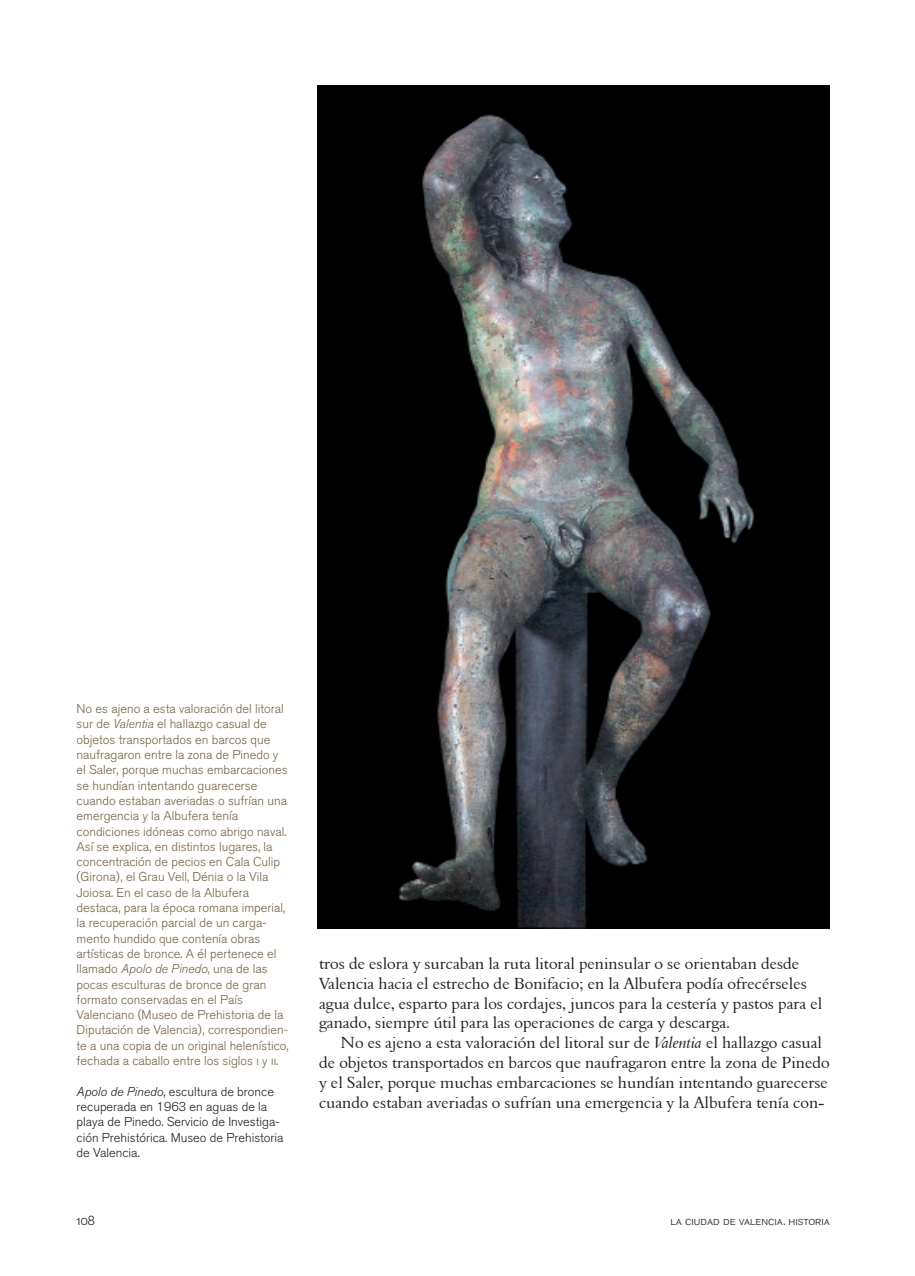
<style>
.page{position:relative;width:915px;height:1276px;background:#fff}
.page>*{position:absolute;margin:0;border:0;box-sizing:border-box;transform-origin:0 0}
.TEXTO{font:16.5px/19.8px "Aldine 401 BT Roman A";color:#231f20}
.t1{font:13.5px "Akzidenz Grotesk BQ Light SC";color:#231f20}
.DESTACADOS{font:300 12.75px/15.3px "Akzidenz Grotesk BQ";color:#766340}
.DESTACADOS-2{font:300 12.75px/15.3px "Akzidenz Grotesk BQ";color:#231f20}
.t2{font:12px "Akzidenz Grotesk BQ Light SC";color:#231f20}
.s1{font-style:italic}
.s2{font-family:"Akzidenz Grotesk BQ Light SC";font-weight:400}
.s3{font-family:"Aldine 401 BT Italic A"}
</style>
<div class="page">
<img style="left:317px;top:85px;width:512px;height:844px">
<p class="DESTACADOS" style="left:77px;top:701px;width:213px">No es ajeno a esta valoración del litoral sur de <span class="s1">Valentia</span> el hallazgo casual de objetos transportados en barcos que naufragaron entre la zona de Pinedo y el Saler, porque muchas embarcaciones se hundían intentando guarecerse cuando estaban averiadas o sufrían una emergencia y la Albufera tenía condiciones idóneas como abrigo naval.<br>Así se explica, en distintos lugares, la concentración de pecios en Cala Culip (Girona), el Grau Vell, Dénia o la Vila Joiosa. En el caso de la Albufera destaca, para la época romana imperial, la recuperación parcial de un carga&shy;mento hundido que contenía obras artísticas de bronce. A él pertenece el llamado <span class="s1">Apolo de Pinedo</span>, una de las pocas esculturas de bronce de gran formato conservadas en el País Valenciano (Museo de Prehistoria de la Diputación de Valencia), correspondien&shy;te a una copia de un original helenístico, fechada a caballo entre los siglos <span class="s2">i</span> y <span class="s2">ii.</span></p>
<p class="DESTACADOS-2" style="left:77px;top:1084px;width:208px"><span class="s1">Apolo de Pinedo</span>, escultura de bronce recuperada en 1963 en aguas de la playa de Pinedo. Servicio de Investiga&shy;ción Prehistórica. Museo de Prehistoria de Valencia.</p>
<p class="TEXTO" style="left:319px;top:953px;width:504px">tros de eslora y surcaban la ruta litoral peninsular o se orientaban desde Valencia hacia el estrecho de Bonifacio; en la Albufera podía ofrecérseles agua dulce, esparto para los cordajes, juncos para la cestería y pastos para el ganado, siempre útil para las operaciones de carga y descarga.</p>
<p class="TEXTO" style="left:319px;top:1032px;width:512px;text-indent:21px">No es ajeno a esta valoración del litoral sur de <span class="s3">Valentia</span> el hallazgo casual de objetos transportados en barcos que naufragaron entre la zona de Pinedo y el Saler, porque muchas embarcaciones se hundían intentando guarecerse cuando estaban averiadas o sufrían una emergencia y la Albufera tenía con-</p>
<p class="t1" style="left:77px;top:1212px;width:20px">108</p>
<p class="t2" style="left:670px;top:1213px;width:161px">la ciudad de valencia. historia</p>
</div>
